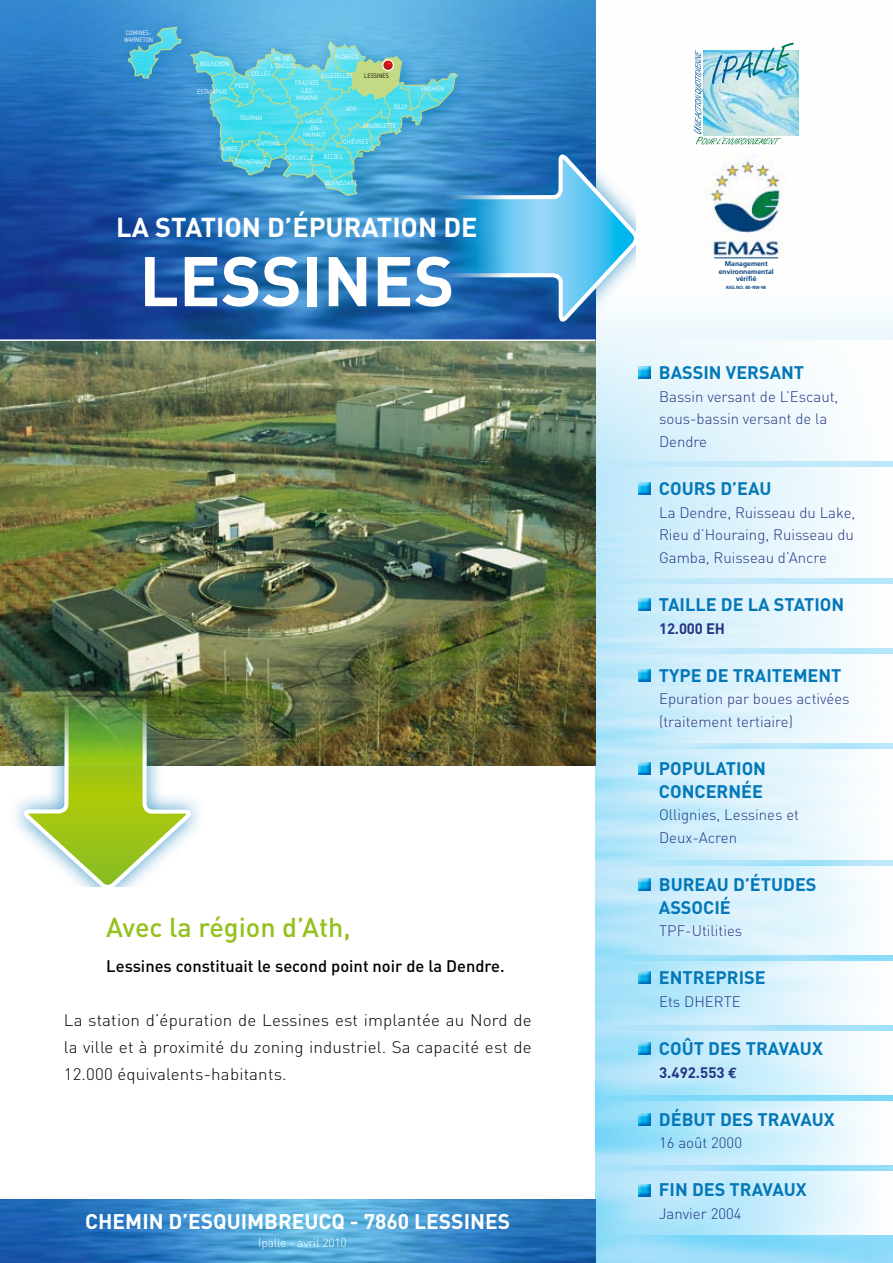
<style>
.page{position:relative;width:893px;height:1263px;background:#fff}
.page>*{position:absolute;margin:0;border:0;box-sizing:border-box;transform-origin:0 0}
.t1{font:700 69px "DIN";color:#fff}
.t2{font:700 27px "DIN";color:#fff}
.t3{font:500 27px "DIN";letter-spacing:-.005em;color:#94c11c}
.t4{font:700 21px "DIN";color:#fff}
.t5{font:700 18px/22.6px "DIN";color:#0377b7}
.t6{font:300 16.5px/27px "DIN";letter-spacing:.01em;color:#000;text-align:justify}
.t7{font:500 16.5px "DIN";color:#000}
.t8{font:300 15px/22.6px "DIN";color:#253482}
.t9{font:700 15px "DIN";color:#253482}
.t10{font:300 12px "DIN";letter-spacing:-.01em;color:#fff}
.t11{font:700 6.9px/7.8px "Frutiger LT";color:#00417c;text-align:center}
.t12{font:6.45px/7.4px "DIN";color:#fff;text-align:center;scale:.85 1}
.t13{font:6.45px "DIN";color:#000;scale:.85 1}
.t14{font:700 4.5px "Frutiger LT";color:#00417c}
.s1{font-family:"Euro Mono"}
</style>
<div class="page">
<img style="left:595px;top:0;width:298px;height:1263px">
<svg style="left:0;top:1199px;width:595px;height:64px;background:#3988c7"></svg>
<svg style="left:0;top:0;width:595px;height:339px;background:#225fad"></svg>
<div style="left:107px;top:10px;width:367px;height:204px;background:#0377b7;opacity:.75"></div>
<svg style="left:127px;top:26px;width:55px;height:53px;background:#47aad2"></svg>
<div style="left:4px;top:625px;width:202px;height:262px;background:#0377b7;opacity:.75"></div>
<svg style="left:22px;top:765px;width:170px;height:122px"></svg>
<div style="left:367px;top:135px;width:269px;height:202px;background:#0377b7;opacity:.75"></div>
<svg style="left:190px;top:40px;width:449px;height:283px;background:#52a4d0"></svg>
<svg style="left:595px;top:340px;width:298px;height:121px"></svg>
<div style="left:594px;top:467px;width:299px;height:111px;background:linear-gradient(to right,#bde7fa,#fffffe)"></div>
<svg style="left:594px;top:749px;width:299px;height:111px"></svg>
<svg style="left:594px;top:1171px;width:299px;height:63px;background:#c7ecfb"></svg>
<svg style="left:595px;top:1101px;width:298px;height:63px"></svg>
<svg style="left:595px;top:1031px;width:298px;height:63px"></svg>
<div style="left:594px;top:962px;width:299px;height:63px;background:linear-gradient(to right,#9cdff9,#fff)"></div>
<div style="left:594px;top:585px;width:299px;height:63px;background:linear-gradient(to right,#bbe7fa,#fffffe)"></div>
<div style="left:594px;top:654px;width:299px;height:89px;background:linear-gradient(to right,#b7e6fa,#fffffe)"></div>
<svg style="left:595px;top:867px;width:298px;height:88px"></svg>
<img style="left:0;top:341px;width:595px;height:424px">
<img style="left:794px;top:50px;width:5px;height:86px">
<img style="left:694px;top:43px;width:100px;height:102px">
<img style="left:705px;top:154px;width:83px;height:108px">
<hr style="left:714px;top:258px;width:64px;height:1px;background:#00417c">
<div style="left:637px;top:366px;width:15px;height:15px;background:#0377b7;opacity:.75"></div>
<div style="left:637px;top:482px;width:15px;height:15px;background:#0377b7;opacity:.75"></div>
<div style="left:637px;top:598px;width:15px;height:15px;background:#0377b7;opacity:.75"></div>
<div style="left:637px;top:668px;width:15px;height:15px;background:#0377b7;opacity:.75"></div>
<div style="left:637px;top:762px;width:15px;height:15px;background:#0377b7;opacity:.75"></div>
<div style="left:637px;top:878px;width:15px;height:15px;background:#0377b7;opacity:.75"></div>
<div style="left:637px;top:971px;width:15px;height:15px;background:#0377b7;opacity:.75"></div>
<div style="left:637px;top:1042px;width:15px;height:15px;background:#0377b7;opacity:.75"></div>
<div style="left:637px;top:1112px;width:15px;height:15px;background:#0377b7;opacity:.75"></div>
<div style="left:637px;top:1183px;width:15px;height:15px;background:#0377b7;opacity:.75"></div>
<p class="t12" style="left:124px;top:28px;width:36px;text-align:left">COMINES-<br>WARNETON</p>
<p class="t12" style="left:200px;top:60px;width:36px">MOUSCRON</p>
<p class="t12" style="left:271px;top:55px;width:31px">Mt-DE-<br>L'ENCLUS</p>
<p class="t12" style="left:251px;top:70px;width:24px">CELLES</p>
<p class="t12" style="left:335px;top:53px;width:29px">FLOBECQ</p>
<p class="t12" style="left:321px;top:72px;width:39px">ELLEZELLES</p>
<p class="t13" style="left:364px;top:72px;width:31px">LESSINES</p>
<p class="t12" style="left:295px;top:79px;width:29px">FRASNES -LEZ-<br>ANVAING</p>
<p class="t12" style="left:303px;top:117px;width:28px">LEUZE -EN-<br>HAINAUT</p>
<p class="t12" style="left:324px;top:153px;width:25px">BELŒIL</p>
<p class="t12" style="left:325px;top:179px;width:39px">BERNISSART</p>
<p class="t12" style="left:235px;top:82px;width:18px">PECQ</p>
<p class="t12" style="left:240px;top:114px;width:28px">TOURNAI</p>
<p class="t12" style="left:197px;top:88px;width:37px">ESTAIMPUIS</p>
<p class="t12" style="left:394px;top:103px;width:17px">SILLY</p>
<p class="t12" style="left:347px;top:105px;width:13px">ATH</p>
<p class="t12" style="left:363px;top:121px;width:41px">BRUGELETTE</p>
<p class="t12" style="left:343px;top:138px;width:31px">CHIÈVRES</p>
<p class="t12" style="left:257px;top:140px;width:28px">ANTOING</p>
<p class="t12" style="left:219px;top:145px;width:23px">RUMES</p>
<p class="t12" style="left:285px;top:154px;width:34px">PÉRUWELZ</p>
<p class="t12" style="left:235px;top:157px;width:39px">BRUNEHAUT</p>
<p class="t12" style="left:421px;top:85px;width:29px">ENGHIEN</p>
<h2 class="t2" style="left:116px;top:210px;width:363px">LA STATION D’ÉPURATION DE</h2>
<h1 class="t1" style="left:139px;top:236px;width:317px">LESSINES</h1>
<p class="t11" style="left:719px;top:260px;width:56px">Management environnemental vérifié</p>
<p class="t14" style="left:726px;top:285px;width:41px">REG.NO. BE-RW-98</p>
<h2 class="t3" style="left:106px;top:909px;width:246px">Avec la région d’Ath,</h2>
<p class="t7" style="left:106px;top:956px;width:400px">Lessines constituait le second point noir de la Dendre.</p>
<p class="t6" style="left:64px;top:1006px;width:469px">La station d’épuration de Lessines est implantée au Nord de la ville et à proximité du zoning industriel. Sa capacité est de 12.000 équivalents-habitants.</p>
<h3 class="t4" style="left:85px;top:1208px;width:426px">CHEMIN D’ESQUIMBREUCQ - 7860 LESSINES</h3>
<p class="t10" style="left:258px;top:1235px;width:90px">Ipalle - avril 2010</p>
<p class="t5" style="left:659px;top:361px;width:147px">BASSIN VERSANT</p>
<p class="t8" style="left:659px;top:385px;width:181px">Bassin versant de L’Escaut, sous-bassin versant de la<br>Dendre</p>
<p class="t5" style="left:659px;top:477px;width:114px">COURS D’EAU</p>
<p class="t8" style="left:659px;top:501px;width:198px;text-align:justify">La Dendre, Ruisseau du Lake, Rieu d’Houraing, Ruisseau du Gamba, Ruisseau d’Ancre</p>
<p class="t5" style="left:659px;top:592px;width:187px">TAILLE DE LA STATION</p>
<p class="t9" style="left:659px;top:618px;width:57px">12.000 EH</p>
<p class="t5" style="left:659px;top:663px;width:184px">TYPE DE TRAITEMENT</p>
<p class="t8" style="left:659px;top:687px;width:192px">Epuration par boues activées (traitement tertiaire)</p>
<p class="t5" style="left:659px;top:756px;width:109px">POPULATION<br>CONCERNÉE</p>
<p class="t8" style="left:659px;top:803px;width:141px">Ollignies, Lessines et<br>Deux-Acren</p>
<p class="t5" style="left:659px;top:872px;width:159px">BUREAU D’ÉTUDES<br>ASSOCIÉ</p>
<p class="t8" style="left:659px;top:919px;width:85px">TPF-Utilities</p>
<p class="t5" style="left:659px;top:966px;width:108px">ENTREPRISE</p>
<p class="t8" style="left:659px;top:990px;width:83px">Ets DHERTE</p>
<p class="t5" style="left:659px;top:1036px;width:165px">COÛT DES TRAVAUX</p>
<p class="t9" style="left:659px;top:1062px;width:80px">3.492.553 <span class="s1">€</span></p>
<p class="t5" style="left:659px;top:1107px;width:177px">D ÉBUT DES TRAVAUX</p>
<p class="t8" style="left:659px;top:1131px;width:84px">16 août 2000</p>
<p class="t5" style="left:659px;top:1178px;width:149px">FIN DES TRAVAUX</p>
<p class="t8" style="left:659px;top:1202px;width:84px">Janvier 2004</p>
</div>
